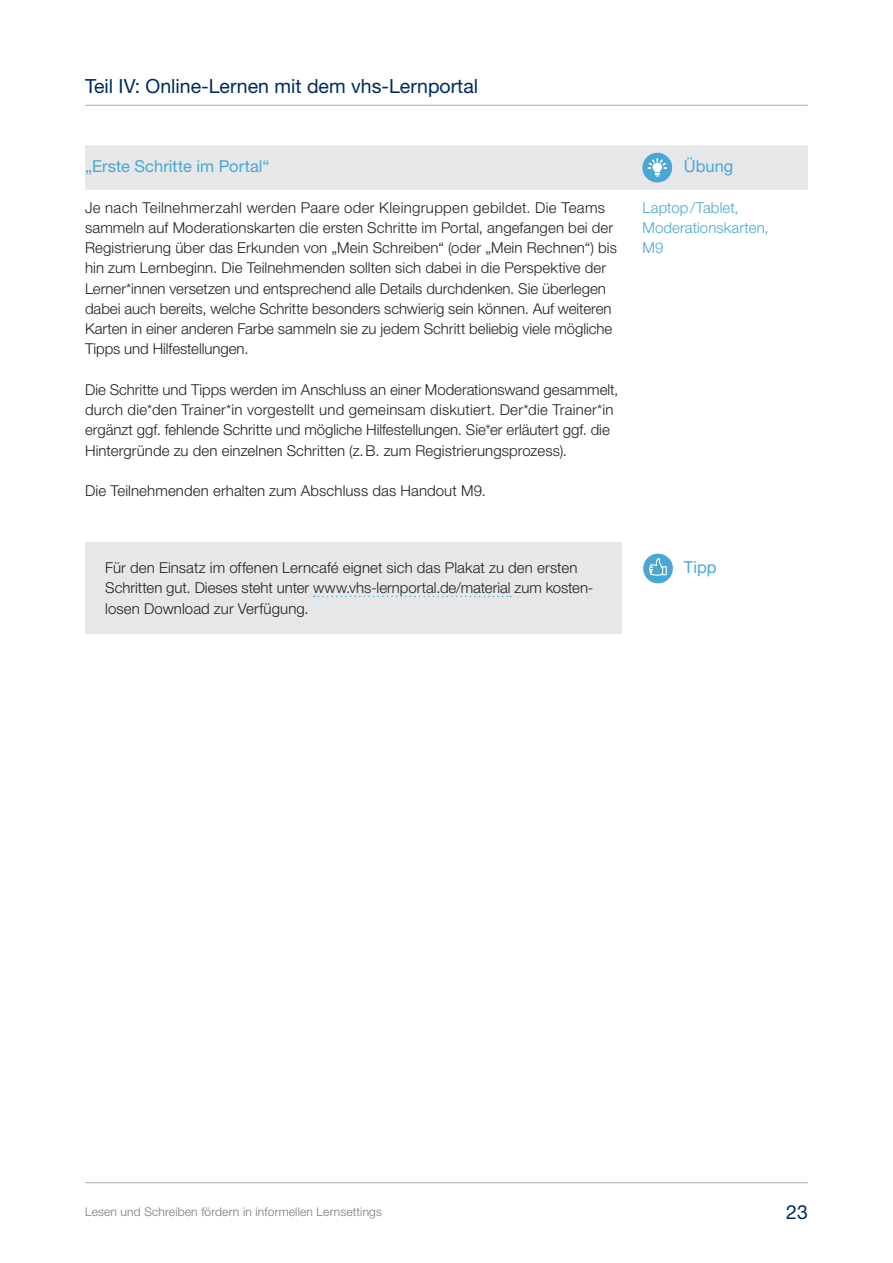
<style>
.page{position:relative;width:893px;height:1263px;background:#fff}
.page>*{position:absolute;margin:0;border:0;box-sizing:border-box;transform-origin:0 0}
.t1{font:19.5px "Helvetica Neue LT Std";color:#002a5c}
.t2{font:16.5px "Helvetica Neue LT Std";color:#4aa7d4}
.t3{font:300 15px/20.2px "Helvetica Neue LT Std";letter-spacing:.005em;color:#231f20}
.t4{font:300 15px/20.2px "Helvetica Neue LT Std";letter-spacing:.005em;color:#4aa7d4}
.t5{font:300 12px "Helvetica Neue LT Std";letter-spacing:.015em;color:#76787b}
</style>
<div class="page">
<hr style="left:85px;top:105px;width:723px;height:1px;background:#a8a9ad">
<hr style="left:85px;top:1182px;width:723px;height:1px;background:#a8a9ad">
<div style="left:85px;top:542px;width:537px;height:92px;background:#e6e7e9"></div>
<svg style="left:314px;top:596px;width:197px;height:1px"></svg>
<div style="left:85px;top:145px;width:723px;height:45px;background:#e6e7e9"></div>
<div style="left:643px;top:554px;width:30px;height:29px;background:#4aa7d4;border:2px solid #4aa7d4;border-radius:50%"></div>
<svg style="left:648px;top:558px;width:19px;height:18px"></svg>
<h1 class="t1" style="left:85px;top:74px;width:395px">Teil IV: Online-Lernen mit dem vhs-Lernportal</h1>
<p class="t2" style="left:85px;top:156px;width:186px">„Erste Schritte im Portal“</p>
<p class="t2" style="left:684px;top:156px;width:51px">Übung</p>
<p class="t3" style="left:85px;top:197px;width:533px">Je nach Teilnehmerzahl werden Paare oder Kleingruppen gebildet. Die Teams sammeln auf Moderationskarten die ersten Schritte im Portal, angefangen bei der Registrierung über das Erkunden von „Mein Schreiben“ (oder „Mein Rechnen“) bis hin zum Lernbeginn. Die Teilnehmenden sollten sich dabei in die Perspektive der Lerner*innen versetzen und entsprechend alle Details durchdenken. Sie überlegen dabei auch bereits, welche Schritte besonders schwierig sein können. Auf weiteren Karten in einer anderen Farbe sammeln sie zu jedem Schritt beliebig viele mögliche Tipps und Hilfestellungen.</p>
<p class="t3" style="left:85px;top:379px;width:535px">Die Schritte und Tipps werden im Anschluss an einer Moderationswand gesammelt, durch die*den Trainer*in vorgestellt und gemeinsam diskutiert. Der*die Trainer*in ergänzt ggf. fehlende Schritte und mögliche Hilfestellungen. Sie*er erläutert ggf. die Hintergründe zu den einzelnen Schritten (z.B. zum Registrierungsprozess).</p>
<p class="t3" style="left:85px;top:480px;width:402px">Die Teilnehmenden erhalten zum Abschluss das Handout M9.</p>
<p class="t4" style="left:642px;top:197px;width:128px">Laptop/Tablet,<br>Moderationskarten,<br>M9</p>
<p class="t3" style="left:105px;top:557px;width:490px">Für den Einsatz im offenen Lerncafé eignet sich das Plakat zu den ersten<br>Schritten gut. Dieses steht unter www.vhs-lernportal.de/material zum kosten&shy;losen Download zur Verfügung.</p>
<p class="t2" style="left:684px;top:557px;width:34px">Tipp</p>
<p class="t5" style="left:85px;top:1204px;width:298px">Lesen und Schreiben fördern in informellen Lernsettings</p>
<h1 class="t1" style="left:786px;top:1200px;width:23px">23</h1>
</div>
